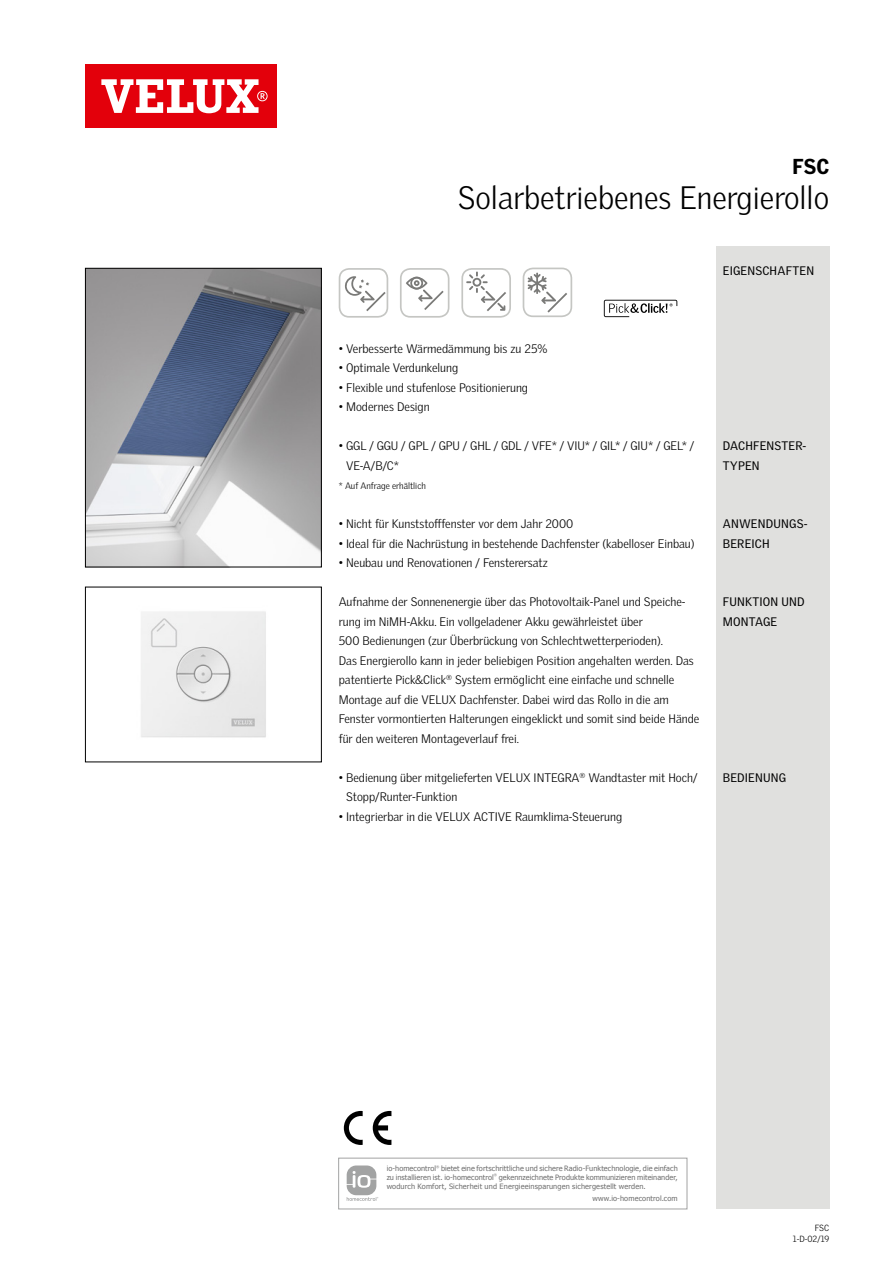
<style>
.page{position:relative;width:893px;height:1263px;background:#fff}
.page>*{position:absolute;margin:0;border:0;box-sizing:border-box;transform-origin:0 0}
.t1{font:300 31.5px "Velux Gothic";color:#000}
.t2{font:900 21px "Velux Gothic";color:#000}
.t3{font:300 12px/19.5px "Velux Gothic";color:#000}
.t4{font:12px/19.5px "Velux Gothic";letter-spacing:.015em;color:#000}
.t5{font:300 9px "Velux Gothic";color:#000}
.t6{font:300 8.7px/10.5px "Velux Gothic";letter-spacing:-.01em;color:#000;text-align:right}
.t7{font:7.35px/8.9px "Tahoma";letter-spacing:.01em;color:#6e6e6e}
.t8{font:3.45px "Tahoma";color:#6e6e6e}
</style>
<div class="page">
<div style="left:85px;top:64px;width:191px;height:64px;background:#e3000b"></div>
<svg style="left:101px;top:79px;width:167px;height:34px"></svg>
<div style="left:716px;top:247px;width:113px;height:962px;background:#e0e0de"></div>
<svg style="left:373px;top:1111px;width:18px;height:34px"></svg>
<svg style="left:344px;top:1111px;width:19px;height:34px"></svg>
<img style="left:87px;top:270px;width:233px;height:295px">
<div style="left:85px;top:268px;width:237px;height:299px;border:1px solid #000"></div>
<img style="left:141px;top:611px;width:125px;height:127px">
<div style="left:85px;top:587px;width:237px;height:175px;border:1px solid #000"></div>
<svg style="left:604px;top:300px;width:73px;height:17px"></svg>
<svg style="left:345px;top:276px;width:40px;height:35px"></svg>
<div style="left:339px;top:268px;width:49px;height:50px;border:2px solid #c5c6c3;border-radius:10px"></div>
<svg style="left:406px;top:277px;width:38px;height:33px"></svg>
<div style="left:400px;top:268px;width:49px;height:50px;border:2px solid #c5c6c3;border-radius:10px"></div>
<svg style="left:466px;top:271px;width:40px;height:40px"></svg>
<div style="left:461px;top:268px;width:50px;height:50px;border:2px solid #c5c6c3;border-radius:10px"></div>
<svg style="left:528px;top:273px;width:39px;height:40px"></svg>
<div style="left:523px;top:268px;width:49px;height:49px;border:2px solid #c5c6c3;border-radius:10px"></div>
<div style="left:338px;top:1158px;width:349px;height:51px;border:1px solid #a2a3a3"></div>
<svg style="left:347px;top:1165px;width:31px;height:36px"></svg>
<h2 class="t2" style="left:793px;top:153px;width:38px">FSC</h2>
<h1 class="t1" style="left:458px;top:179px;width:373px">Solarbetriebenes Energierollo</h1>
<p class="t4" style="left:723px;top:260px;width:93px">EIGENSCHAFTEN</p>
<p class="t3" style="left:339px;top:338px;width:210px">• Verbesserte Wärmedämmung bis zu 25%</p>
<p class="t3" style="left:339px;top:358px;width:121px">• Optimale Verdunkelung</p>
<p class="t3" style="left:339px;top:377px;width:191px">• Flexible und stufenlose Positionierung</p>
<p class="t3" style="left:339px;top:397px;width:92px">• Modernes Design</p>
<p class="t3" style="left:346px;top:436px;width:350px;text-indent:-7px">• GGL / GGU / GPL / GPU / GHL / GDL / VFE* / VIU* / GIL* / GIU* / GEL* /<br>VE-A/B/C*</p>
<p class="t5" style="left:339px;top:481px;width:88px">* Auf Anfrage erhältlich</p>
<p class="t3" style="left:339px;top:514px;width:236px">• Nicht für Kunststofffenster vor dem Jahr 2000</p>
<p class="t3" style="left:339px;top:533px;width:357px">• Ideal für die Nachrüstung in bestehende Dachfenster (kabelloser Einbau)</p>
<p class="t3" style="left:339px;top:553px;width:211px">• Neubau und Renovationen / Fensterersatz</p>
<p class="t3" style="left:339px;top:592px;width:362px">Aufnahme der Sonnenenergie über das Photovoltaik-Panel und Speiche&shy;rung im NiMH-Akku. Ein vollgeladener Akku gewährleistet über<br>500 Bedienungen (zur Überbrückung von Schlechtwetterperioden).<br>Das Energierollo kann in jeder beliebigen Position angehalten werden. Das patentierte Pick&amp;Click<sup>®</sup> System ermöglicht eine einfache und schnelle Montage auf die VELUX Dachfenster. Dabei wird das Rollo in die am Fenster vormontierten Halterungen eingeklickt und somit sind beide Hände für den weiteren Montageverlauf frei.</p>
<p class="t3" style="left:346px;top:767px;width:353px;text-indent:-7px">• Bedienung über mitgelieferten VELUX INTEGRA<sup>®</sup> Wandtaster mit Hoch/<br>Stopp/Runter-Funktion</p>
<p class="t3" style="left:339px;top:806px;width:285px">• Integrierbar in die VELUX ACTIVE Raumklima-Steuerung</p>
<p class="t4" style="left:723px;top:436px;width:85px">DACHFENSTER-<br>TYPEN</p>
<p class="t4" style="left:723px;top:514px;width:86px">ANWENDUNGS-<br>BEREICH</p>
<p class="t4" style="left:723px;top:592px;width:83px">FUNKTION UND<br>MONTAGE</p>
<p class="t4" style="left:723px;top:767px;width:65px">BEDIENUNG</p>
<p class="t7" style="left:387px;top:1163px;width:51px">io-homecontrol</p>
<p class="t8" style="left:436px;top:1164px;width:5px">®</p>
<p class="t7" style="left:387px;top:1163px;width:293px;text-indent:54px">bietet eine fortschrittliche und sichere Radio-Funktechnologie, die einfach zu installieren ist. io-homecontrol</p>
<p class="t8" style="left:494px;top:1173px;width:5px">®</p>
<p class="t7" style="left:387px;top:1172px;width:293px;text-indent:112px">gekennzeichnete Produkte kommunizieren miteinander, wodurch Komfort, Sicherheit und Energieeinsparungen sichergestellt werden.</p>
<p class="t7" style="left:592px;top:1193px;width:87px">www.io-homecontrol.com</p>
<p class="t6" style="left:793px;top:1223px;width:38px">FSC<br>1-D-02/19</p>
</div>
